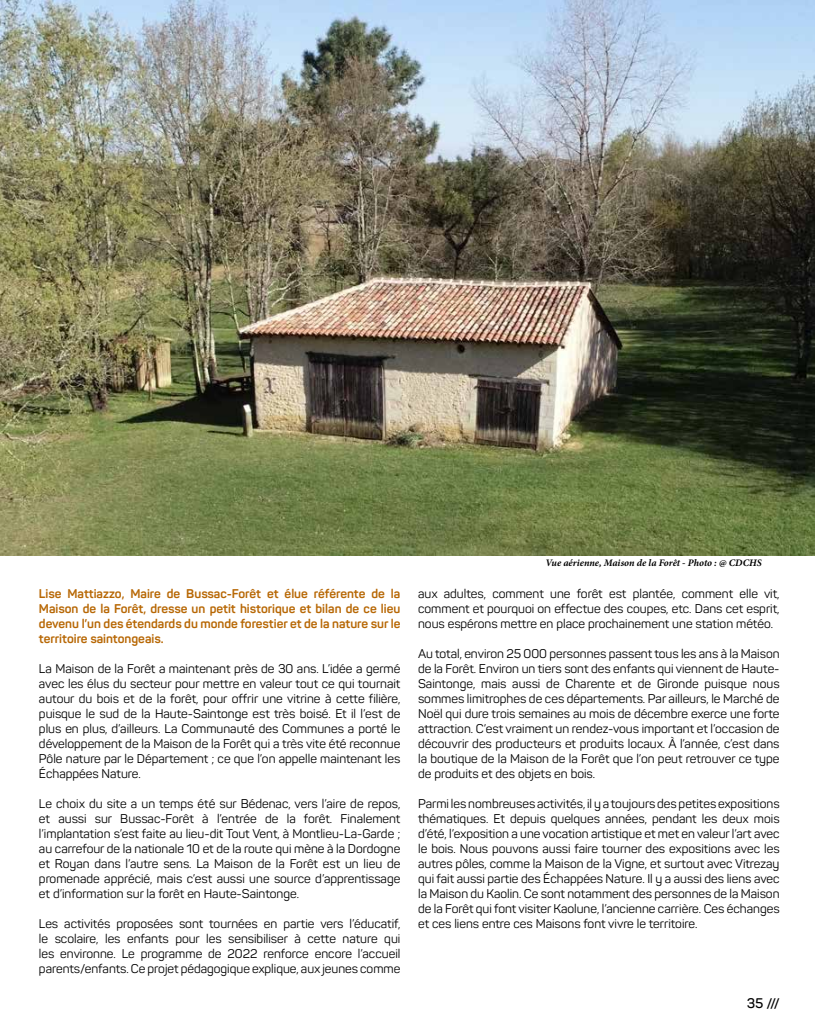
<style>
.page{position:relative;width:815px;height:1028px;background:#fff}
.page>*{position:absolute;margin:0;border:0;box-sizing:border-box;transform-origin:0 0}
.t1{font:600 13.75px "Panton";color:#000}
.t2{font:12.5px/15px "Panton";color:#000;text-align:justify}
.t3{font:700 12.5px/15px "Panton";color:#b76704;text-align:justify}
.t4{font:italic 700 10px "Minion Pro";color:#000}
</style>
<div class="page">
<img style="left:0;top:0;width:815px;height:555px">
<p class="t3" style="left:39px;top:586px;width:363px">Lise Mattiazzo, Maire de Bussac-Forêt et élue référente de la Maison de la Forêt, dresse un petit historique et bilan de ce lieu devenu l’un des étendards du monde forestier et de la nature sur le territoire saintongeais.</p>
<p class="t2" style="left:39px;top:661px;width:363px">La Maison de la Forêt a maintenant près de 30 ans. L’idée a germé avec les élus du secteur pour mettre en valeur tout ce qui tournait autour du bois et de la forêt, pour offrir une vitrine à cette filière, puisque le sud de la Haute-Saintonge est très boisé. Et il l’est de plus en plus, d’ailleurs. La Communauté des Communes a porté le développement de la Maison de la Forêt qui a très vite été reconnue Pôle nature par le Département ; ce que l’on appelle maintenant les Échappées Nature.</p>
<p class="t2" style="left:39px;top:796px;width:363px">Le choix du site a un temps été sur Bédenac, vers l’aire de repos, et aussi sur Bussac-Forêt à l’entrée de la forêt. Finalement l’implantation s’est faite au lieu-dit Tout Vent, à Montlieu-La-Garde ; au carrefour de la nationale 10 et de la route qui mène à la Dordogne et Royan dans l’autre sens. La Maison de la Forêt est un lieu de promenade apprécié, mais c’est aussi une source d’apprentissage et d’information sur la forêt en Haute-Saintonge.</p>
<p class="t2" style="left:39px;top:916px;width:363px">Les activités proposées sont tournées en partie vers l’éducatif, le scolaire, les enfants pour les sensibiliser à cette nature qui les environne. Le programme de 2022 renforce encore l’accueil parents/enfants. Ce projet pédagogique explique, aux jeunes comme</p>
<p class="t4" style="left:546px;top:556px;width:218px">Vue aérienne, Maison de la Forêt - Photo : @ CDCHS</p>
<p class="t2" style="left:418px;top:586px;width:363px">aux adultes, comment une forêt est plantée, comment elle vit, comment et pourquoi on effectue des coupes, etc. Dans cet esprit, nous espérons mettre en place prochainement une station météo.</p>
<p class="t2" style="left:418px;top:646px;width:363px">Au total, environ 25 000 personnes passent tous les ans à la Maison de la Forêt. Environ un tiers sont des enfants qui viennent de Haute-Saintonge, mais aussi de Charente et de Gironde puisque nous sommes limitrophes de ces départements. Par ailleurs, le Marché de Noël qui dure trois semaines au mois de décembre exerce une forte attraction. C’est vraiment un rendez-vous important et l’occasion de découvrir des producteurs et produits locaux. À l’année, c’est dans la boutique de la Maison de la Forêt que l’on peut retrouver ce type de produits et des objets en bois.</p>
<p class="t2" style="left:418px;top:796px;width:363px">Parmi les nombreuses activités, il y a toujours des petites expositions thématiques. Et depuis quelques années, pendant les deux mois d’été, l’exposition a une vocation artistique et met en valeur l’art avec le bois. Nous pouvons aussi faire tourner des expositions avec les autres pôles, comme la Maison de la Vigne, et surtout avec Vitrezay qui fait aussi partie des Échappées Nature. Il y a aussi des liens avec la Maison du Kaolin. Ce sont notamment des personnes de la Maison de la Forêt qui font visiter Kaolune, l’ancienne carrière. Ces échanges et ces liens entre ces Maisons font vivre le territoire.</p>
<p class="t1" style="left:747px;top:995px;width:34px">3 5 ///</p>
</div>
